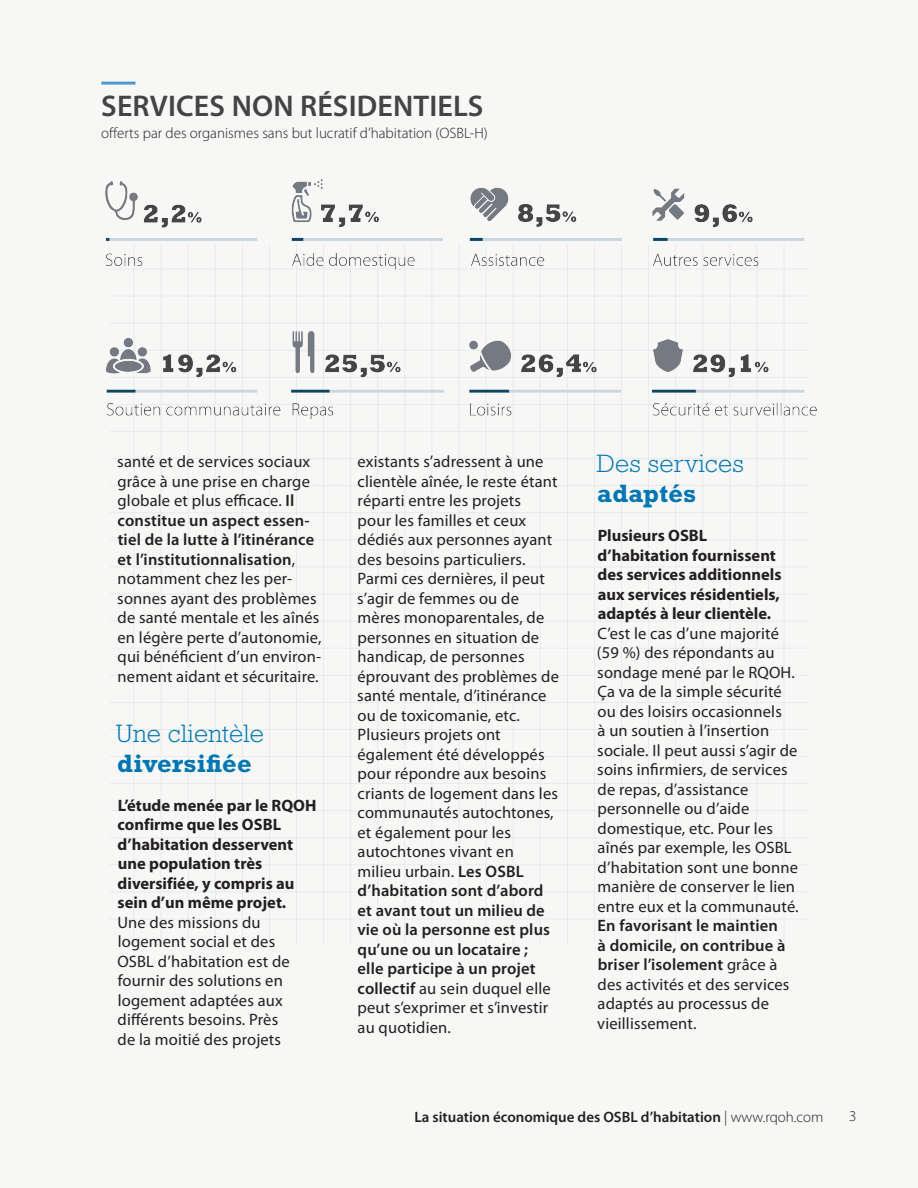
<style>
.page{position:relative;width:918px;height:1188px;background:#f7f7f6}
.page>*{position:absolute;margin:0;border:0;box-sizing:border-box;transform-origin:0 0}
.titres_et_citations{font:600 30px "Myriad Pro";letter-spacing:.005em;color:#434445}
.titres_et_citations-2{font:300 25.5px/30px "Rockwell Std";letter-spacing:.01em;color:#0076b2}
.titres_et_citations-3{font:700 25.5px "Rockwell Std";letter-spacing:.01em;color:#0076b2}
.titres_et_citations-4{font:16.5px/19.5px "Myriad Pro";letter-spacing:.01em;color:#231f20}
.titres_et_citations-5{font:300 15px "Myriad Pro";color:#231f20}
.t1{font:600 15px "Myriad Pro";color:#231f20}
.s1{font-weight:600}
.s2{font-weight:700}
.s3{font-weight:300}
</style>
<div class="page">
<hr style="left:101px;top:82px;width:34px;height:3px;background:#5197d1">
<img style="left:105px;top:179px;width:712px;height:239px">
<p class="titres_et_citations" style="left:101px;top:87px;width:384px">SERVICES NON RÉSIDENTIELS</p>
<p class="titres_et_citations-5" style="left:101px;top:124px;width:388px">offerts par des organismes sans but lucratif d’habitation (OSBL-H)</p>
<p class="titres_et_citations-4" style="left:117px;top:452px;width:206px">santé et de services sociaux grâce à une prise en charge globale et plus efficace. <span class="s1">Il constitue un aspect essen&shy;tiel de la lutte à l’itinérance et l’institutionnalisation</span>, notamment chez les per&shy;sonnes ayant des problèmes de santé mentale et les aînés en légère perte d’autonomie, qui bénéficient d’un environ&shy;nement aidant et sécuritaire.</p>
<p class="titres_et_citations-2" style="left:116px;top:718px;width:149px">Une clientèle</p>
<p class="titres_et_citations-3" style="left:117px;top:748px;width:136px">diversifiée</p>
<p class="titres_et_citations-4" style="left:117px;top:795px;width:201px"><span class="s2">L’étude menée par le RQOH confirme que les OSBL d’habitation desservent une population très diversifiée, y compris au sein d’un même projet.<br></span>Une des missions du logement social et des<br>OSBL d’habitation est de fournir des solutions en logement adaptées aux différents besoins. Près<br>de la moitié des projets</p>
<p class="titres_et_citations-4" style="left:357px;top:452px;width:203px">existants s’adressent à une clientèle aînée, le reste étant réparti entre les projets<br>pour les familles et ceux dédiés aux personnes ayant des besoins particuliers.<br>Parmi ces dernières, il peut s’agir de femmes ou de mères monoparentales, de personnes en situation de handicap, de personnes éprouvant des problèmes de santé mentale, d’itinérance ou de toxicomanie, etc.<br>Plusieurs projets ont également été développés pour répondre aux besoins criants de logement dans les communautés autochtones, et également pour les autochtones vivant en milieu urbain. <span class="s1">Les OSBL d’habitation sont d’abord et avant tout un milieu de vie où la personne est plus qu’une ou un locataire ;<br>elle participe à un projet collectif</span> au sein duquel elle peut s’exprimer et s’investir au quotidien.</p>
<p class="titres_et_citations-2" style="left:597px;top:449px;width:149px">Des services <span class="s2">adaptés</span></p>
<p class="titres_et_citations-4" style="left:597px;top:526px;width:203px"><span class="s2">Plusieurs OSBL d’habitation fournissent des services additionnels aux services résidentiels, adaptés à leur clientèle.<br></span>C’est le cas d’une majorité (59 %) des répondants au sondage mené par le RQOH.<br>Ça va de la simple sécurité ou des loisirs occasionnels<br>à un soutien à l’insertion sociale. Il peut aussi s’agir de soins infirmiers, de services de repas, d’assistance personnelle ou d’aide domestique, etc. Pour les aînés par exemple, les OSBL d’habitation sont une bonne manière de conserver le lien entre eux et la communauté.<br><span class="s1">En favorisant le maintien<br>à domicile, on contribue à briser l’isolement</span> grâce à des activités et des services adaptés au processus de vieillissement.</p>
<p class="t1" style="left:414px;top:1108px;width:411px">La situation économique des OSBL d’habitation <span class="s3">| www.rqoh.com</span></p>
<p class="titres_et_citations-5" style="left:849px;top:1107px;width:9px">3</p>
</div>
